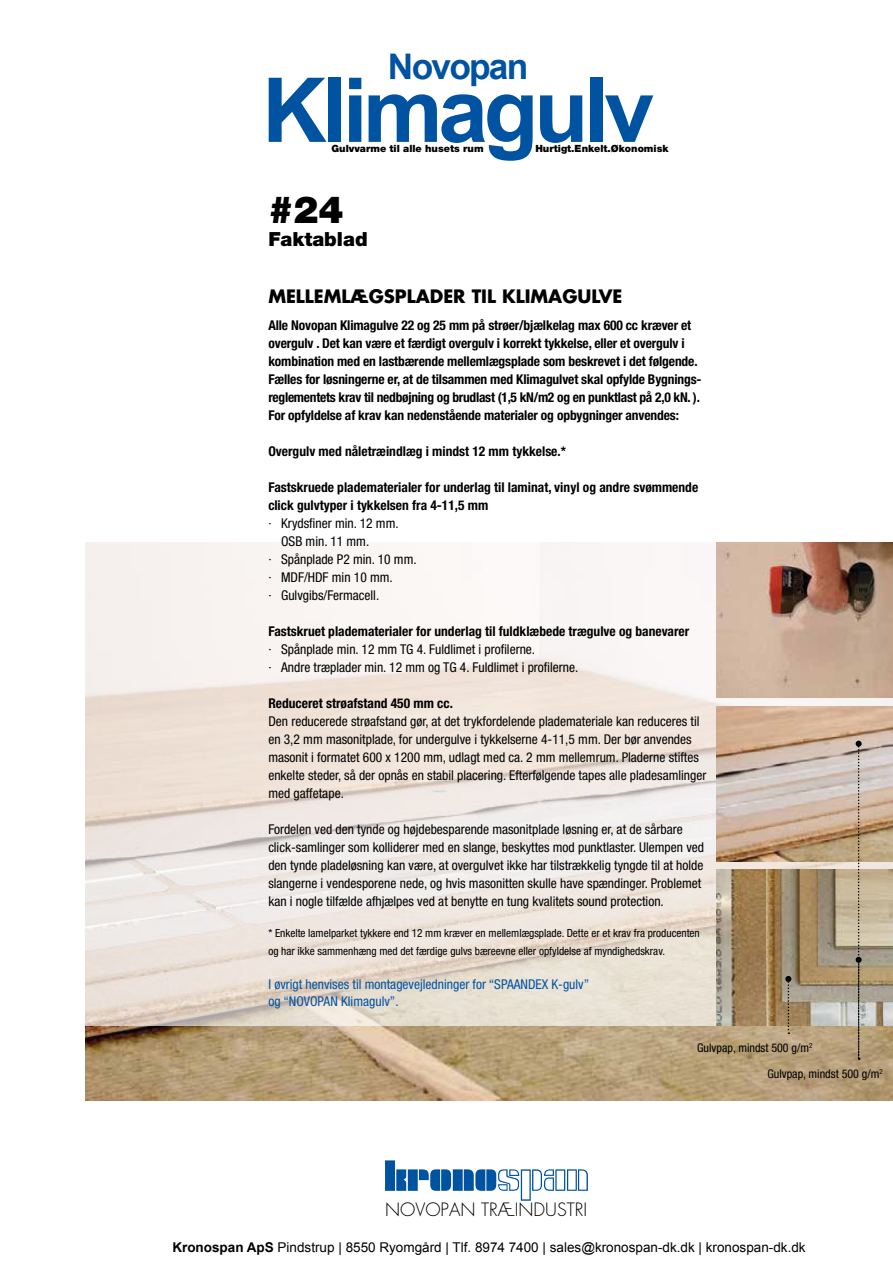
<style>
.page{position:relative;width:893px;height:1263px;background:#fff}
.page>*{position:absolute;margin:0;border:0;box-sizing:border-box;transform-origin:0 0}
.t1{font:700 89.55px "Arial";letter-spacing:-.05em;color:#0053a1}
.t2{font:900 37.5px "Helvetica Neue";color:#000}
.t3{font:700 35.25px "Arial";letter-spacing:-.05em;color:#0053a1}
.t4{font:900 19.5px "Helvetica Neue";color:#000}
.t5{font:700 18px "CK Futura";color:#000}
.t6{font:300 17.85px "CK Futura";color:#000}
.t7{font:condensed 13.5px/18px "Helvetica Neue";color:#000}
.t8{font:700 condensed 13.5px/18px "Helvetica Neue";letter-spacing:-.01em;color:#000}
.t9{font:13.5px "Arial";color:#000}
.t10{font:condensed 13.5px/16px "Helvetica Neue";color:#0053a1}
.t11{font:condensed 12px "Helvetica Neue";color:#000}
.t12{font:condensed 11.25px/18px "Helvetica Neue";color:#000}
.t13{font:900 9.9px "Helvetica Neue";color:#000}
.s1{font-weight:700}
</style>
<div class="page">
<img style="left:85px;top:1025px;width:808px;height:76px">
<svg style="left:85px;top:542px;width:808px;height:483px"></svg>
<img style="left:716px;top:870px;width:177px;height:155px">
<img style="left:716px;top:706px;width:177px;height:155px">
<img style="left:716px;top:542px;width:177px;height:155px">
<svg style="left:856px;top:741px;width:6px;height:318px;background:#a59783"></svg>
<svg style="left:785px;top:976px;width:6px;height:58px"></svg>
<svg style="left:385px;top:1160px;width:203px;height:41px"></svg>
<h3 class="t3" style="left:388px;top:43px;width:142px">Novopan</h3>
<h1 class="t1" style="left:262px;top:51px;width:394px">Klimagulv</h1>
<p class="t13" style="left:331px;top:142px;width:154px">Gulvvarme til alle husets rum</p>
<p class="t13" style="left:535px;top:142px;width:135px">Hurtigt.Enkelt.Økonomisk</p>
<h2 class="t2" style="left:268px;top:187px;width:77px">#24</h2>
<h3 class="t4" style="left:268px;top:228px;width:101px">Faktablad</h3>
<h3 class="t5" style="left:268px;top:284px;width:356px">MELLEMLÆGSPLADER TIL KLIMAGULVE</h3>
<p class="t8" style="left:268px;top:316px;width:435px">Alle Novopan Klimagulve 22 og 25 mm på strøer/bjælkelag max 600 cc kræver et overgulv . Det kan være et færdigt overgulv i korrekt tykkelse, eller et overgulv i kombination med en lastbærende mellemlægsplade som beskrevet i det følgende.<br>Fælles for løsningerne er, at de tilsammen med Klimagulvet skal opfylde Bygnings&shy;reglementets krav til nedbøjning og brudlast (1,5 kN/m2 og en punktlast på 2,0 kN. ).<br>For opfyldelse af krav kan nedenstående materialer og opbygninger anvendes:</p>
<p class="t8" style="left:268px;top:442px;width:299px">Overgulv med nåletræindlæg i mindst 12 mm tykkelse.*</p>
<p class="t8" style="left:268px;top:478px;width:431px">Fastskruede pladematerialer for underlag til laminat, vinyl og andre svømmende click gulvtyper i tykkelsen fra 4-11,5 mm</p>
<p class="t7" style="left:268px;top:514px;width:132px">· Krydsfiner min. 12 mm.</p>
<p class="t7" style="left:281px;top:532px;width:90px">OSB min. 11 mm.</p>
<p class="t7" style="left:268px;top:550px;width:150px">· Spånplade P2 min. 10 mm.</p>
<p class="t7" style="left:268px;top:568px;width:126px">· MDF/HDF min 10 mm.</p>
<p class="t7" style="left:268px;top:586px;width:112px">· Gulvgibs/Fermacell.</p>
<p class="t8" style="left:268px;top:622px;width:422px">Fastskruet pladematerialer for underlag til fuldklæbede trægulve og banevarer</p>
<p class="t7" style="left:268px;top:640px;width:312px">· Spånplade min. 12 mm TG 4. Fuldlimet i profilerne.<br>· Andre træplader min. 12 mm og TG 4. Fuldlimet i profilerne.</p>
<p class="t8" style="left:268px;top:694px;width:186px">Reduceret strøafstand 450 mm cc.</p>
<p class="t7" style="left:268px;top:712px;width:440px">Den reducerede strøafstand gør, at det trykfordelende plademateriale kan reduceres til en 3,2 mm masonitplade, for undergulve i tykkelserne 4-11,5 mm. Der bør anvendes masonit i formatet 600 x 1200 mm, udlagt med ca. 2 mm mellemrum. Pladerne stiftes enkelte steder, så der opnås en stabil placering. Efterfølgende tapes alle pladesamlinger med gaffetape.</p>
<p class="t7" style="left:268px;top:820px;width:437px">Fordelen ved den tynde og højdebesparende masonitplade løsning er, at de sårbare click-samlinger som kolliderer med en slange, beskyttes mod punktlaster. Ulempen ved den tynde pladeløsning kan være, at overgulvet ikke har tilstrækkelig tyngde til at holde slangerne i vendesporene nede, og hvis masonitten skulle have spændinger. Problemet kan i nogle tilfælde afhjælpes ved at benytte en tung kvalitets sound protection.</p>
<p class="t12" style="left:268px;top:924px;width:433px">* Enkelte lamelparket tykkere end 12 mm kræver en mellemlægsplade. Dette er et krav fra producenten og har ikke sammenhæng med det færdige gulvs bæreevne eller opfyldelse af myndighedskrav.</p>
<p class="t10" style="left:268px;top:976px;width:322px">I øvrigt henvises til montagevejledninger for “SPAANDEX K-gulv” og “NOVOPAN Klimagulv”.</p>
<p class="t11" style="left:697px;top:1041px;width:117px">Gulvpap, mindst 500 g/m<sup>2</sup></p>
<h3 class="t6" style="left:385px;top:1197px;width:204px">NOVOPAN TRÆINDUSTRI</h3>
<p class="t11" style="left:767px;top:1066px;width:117px">Gulvpap, mindst 500 g/m<sup>2</sup></p>
<p class="t9" style="left:172px;top:1238px;width:635px"><span class="s1">Kronospan ApS</span> Pindstrup | 8550 Ryomgård | Tlf. 8974 7400 | sales@kronospan-dk.dk | kronospan-dk.dk</p>
</div>
